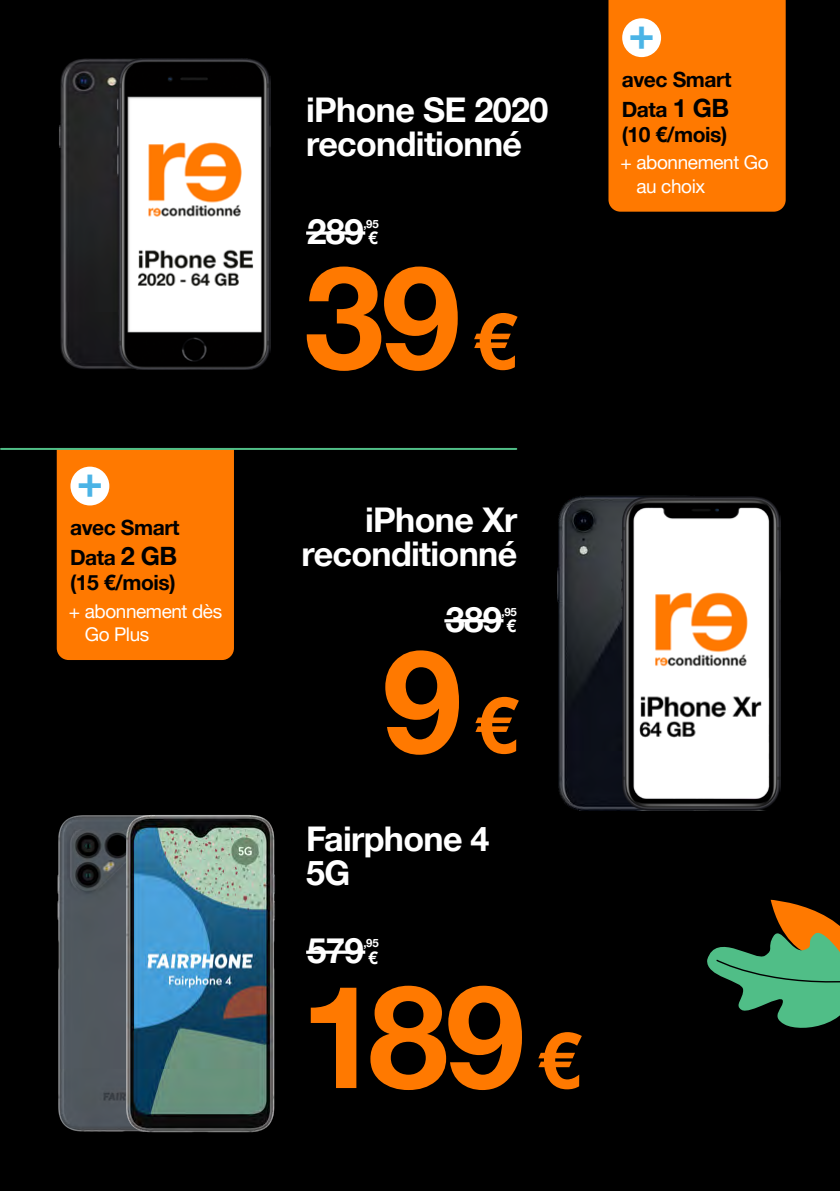
<style>
.page{position:relative;width:840px;height:1191px;background:#fff}
.page>*{position:absolute;margin:0;border:0;box-sizing:border-box;transform-origin:0 0}
.t1{font:700 143.2px "Helvetica Neue";color:#ff7900}
.t2{font:700 43.8px "Helvetica Neue";color:#4bb4e6}
.t3{font:700 34.8px "Helvetica Neue";letter-spacing:-.02em;color:#fff}
.t4{font:700 34px/34px "Helvetica Neue";letter-spacing:-.02em;color:#fff}
.t5{font:700 21px/29.4px "Helvetica Neue";letter-spacing:-.02em;color:#000}
.t6{font:19px/23.2px "Helvetica Neue";letter-spacing:-.02em;color:#fff}
.t7{font:700 17.2px "Helvetica Neue";color:#fff}
.t8{font:700 11.4px "Helvetica Neue";color:#fff}
.s1{font-size:25.2px}
.s2{font-size:77.4px}
</style>
<div class="page">
<div style="left:0;top:0;width:839px;height:1191px;background:#000"></div>
<div style="left:608px;top:0;width:177px;height:212px;background:#ff7900"></div>
<div style="left:622px;top:18px;width:38px;height:39px;background:#fff;border-radius:50%"></div>
<hr style="left:306px;top:950px;width:59px;height:3px;background:#fff">
<svg style="left:306px;top:231px;width:59px;height:4px"></svg>
<svg style="left:707px;top:899px;width:132px;height:129px"></svg>
<div style="left:57px;top:373px;width:177px;height:287px;background:#ff7900;border-radius:12px"></div>
<div style="left:70px;top:466px;width:39px;height:39px;background:#fff;border-radius:50%"></div>
<div style="left:20px;top:354px;width:267px;height:94px;background:#000"></div>
<hr style="left:1px;top:448px;width:515px;height:2px;background:#50be87">
<hr style="left:444px;top:619px;width:59px;height:3px;background:#fff">
<img style="left:557px;top:495px;width:130px;height:315px">
<img style="left:621px;top:496px;width:158px;height:314px">
<img style="left:59px;top:59px;width:58px;height:310px">
<img style="left:117px;top:59px;width:153px;height:311px">
<img style="left:57px;top:815px;width:67px;height:316px">
<img style="left:124px;top:815px;width:151px;height:318px">
<p class="t2" style="left:77px;top:455px;width:28px">+</p>
<p class="t5" style="left:70px;top:513px;width:111px">avec Smart<br>Data <span class="s1">2 GB</span></p>
<p class="t5" style="left:70px;top:568px;width:107px">(15 €/mois)</p>
<p class="t6" style="left:85px;top:599px;width:139px;text-indent:-16px">+ abonnement dès<br>Go Plus</p>
<p class="t4" style="left:306px;top:92px;width:243px">iPhone SE 2020 reconditionné</p>
<p class="t3" style="left:307px;top:210px;width:58px">289</p>
<p class="t8" style="left:363px;top:217px;width:17px">,95</p>
<p class="t7" style="left:368px;top:228px;width:11px">€</p>
<h1 class="t1" style="left:304px;top:229px;width:213px">39<span class="s2">€</span></h1>
<p class="t2" style="left:628px;top:6px;width:28px">+</p>
<p class="t5" style="left:621px;top:65px;width:111px">avec Smart<br>Data <span class="s1">1 GB</span></p>
<p class="t5" style="left:621px;top:119px;width:107px">(10 €/mois)</p>
<p class="t6" style="left:636px;top:151px;width:134px;text-indent:-16px">+ abonnement Go au choix</p>
<p class="t4" style="left:301px;top:502px;width:217px;text-align:right">iPhone Xr reconditionné</p>
<p class="t3" style="left:445px;top:598px;width:58px">389</p>
<p class="t8" style="left:501px;top:605px;width:17px">,95</p>
<p class="t7" style="left:506px;top:615px;width:11px">€</p>
<h1 class="t1" style="left:382px;top:613px;width:136px">9<span class="s2">€</span></h1>
<p class="t4" style="left:306px;top:822px;width:185px">Fairphone 4<br>5G</p>
<p class="t3" style="left:307px;top:929px;width:58px">579</p>
<p class="t8" style="left:363px;top:936px;width:17px">,95</p>
<p class="t7" style="left:368px;top:947px;width:11px">€</p>
<h1 class="t1" style="left:300px;top:948px;width:281px">189 <span class="s2">€</span></h1>
</div>
